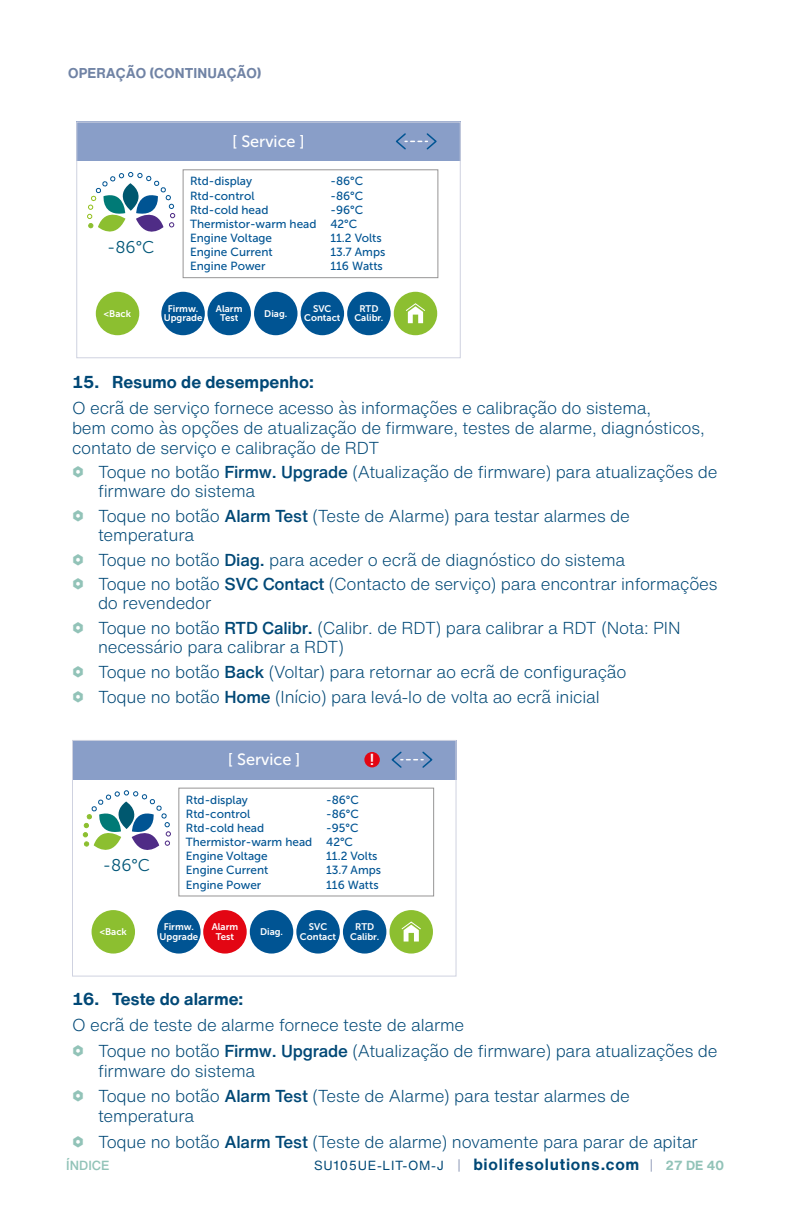
<style>
.page{position:relative;width:792px;height:1224px;background:#fff}
.page>*{position:absolute;margin:0;border:0;box-sizing:border-box;transform-origin:0 0}
.SU_-_Operation_-_Bod{font:300 17px/20px "Helvetica Now Text";letter-spacing:-.01em;color:#004876}
.t1{font:700 17px "Helvetica Now Text";color:#004876}
.t2{font:17px "Museo Sans 300";color:#005678}
.t3{font:16.4px "Museo Sans 500";color:#fff}
.t4{font:700 16px "Helvetica Now Text";letter-spacing:.05em;color:#004876}
.t5{font:15.8px "Museo Sans 700";color:#fff}
.t6{font:700 14px "Helvetica Now Text";color:#7083a5}
.t7{font:500 13px "Helvetica Now Text";letter-spacing:.005em;color:#92c3b8}
.t8{font:11.8px/14.2px "Museo Sans 500";color:#005493}
.t9{font:9.6px/9.6px "Museo Sans 700";color:#fff;text-align:center}
.s1{font-weight:500}
.s2{font-weight:400;font-size:13px}
.s3{font-weight:400;font-size:13px;color:#a0a9c2}
.s4{font-size:13px;color:#92c3b8}
</style>
<div class="page">
<div style="left:76px;top:122px;width:385px;height:39px;background:#899ec8"></div>
<svg style="left:396px;top:133px;width:41px;height:17px"></svg>
<div style="left:347px;top:292px;width:44px;height:43px;background:#005493;border-radius:50%"></div>
<div style="left:183px;top:170px;width:255px;height:108px;border:1px solid #969595"></div>
<div style="left:96px;top:292px;width:43px;height:43px;background:#8cbf30;border-radius:50%"></div>
<div style="left:301px;top:292px;width:43px;height:43px;background:#005493;border-radius:50%"></div>
<div style="left:394px;top:292px;width:43px;height:43px;background:#8cbf30;border-radius:50%"></div>
<svg style="left:406px;top:303px;width:19px;height:20px"></svg>
<div style="left:207px;top:292px;width:44px;height:43px;background:#005493;border-radius:50%"></div>
<div style="left:161px;top:292px;width:44px;height:43px;background:#005493;border-radius:50%"></div>
<div style="left:254px;top:292px;width:44px;height:43px;background:#005493;border-radius:50%"></div>
<svg style="left:87px;top:172px;width:88px;height:60px"></svg>
<div style="left:76px;top:122px;width:385px;height:236px;border:1px solid #cfd2e0"></div>
<svg style="left:83px;top:790px;width:88px;height:60px"></svg>
<div style="left:72px;top:740px;width:385px;height:39px;background:#899ec8"></div>
<svg style="left:391px;top:751px;width:42px;height:17px"></svg>
<div style="left:343px;top:910px;width:43px;height:44px;background:#005493;border-radius:50%"></div>
<div style="left:179px;top:788px;width:255px;height:108px;border:1px solid #969595"></div>
<div style="left:92px;top:910px;width:43px;height:44px;background:#8cbf30;border-radius:50%"></div>
<div style="left:296px;top:910px;width:44px;height:44px;background:#005493;border-radius:50%"></div>
<div style="left:390px;top:910px;width:43px;height:44px;background:#8cbf30;border-radius:50%"></div>
<svg style="left:401px;top:921px;width:20px;height:21px"></svg>
<div style="left:203px;top:910px;width:44px;height:44px;background:#e30613;border-radius:50%"></div>
<div style="left:364px;top:752px;width:16px;height:15px;background:#e30613;border-radius:50%"></div>
<div style="left:157px;top:910px;width:44px;height:44px;background:#005493;border-radius:50%"></div>
<div style="left:250px;top:910px;width:43px;height:44px;background:#005493;border-radius:50%"></div>
<div style="left:72px;top:740px;width:385px;height:237px;border:1px solid #cfd2e0"></div>
<p class="t6" style="left:68px;top:64px;width:22px">Operação</p>
<p class="t6" style="left:150px;top:64px;width:15px">(continuação</p>
<p class="t6" style="left:257px;top:64px;width:6px">)</p>
<p class="t2" style="left:107px;top:238px;width:49px">-86°C</p>
<p class="t3" style="left:232px;top:132px;width:74px">[ Service ]</p>
<p class="t8" style="left:190px;top:174px;width:128px">Rtd-display<br>Rtd-control<br>Rtd-cold head<br>Thermistor-warm head<br>Engine Voltage<br>Engine Current<br>Engine Power</p>
<p class="t8" style="left:330px;top:174px;width:56px">-86°C -86°C -96°C<br>42°C<br>11.2 Volts<br>13.7 Amps<br>116 Watts</p>
<p class="t9" style="left:104px;top:308px;width:29px">&lt;Back</p>
<p class="t9" style="left:304px;top:304px;width:38px">SVC<br>Contact</p>
<p class="t9" style="left:164px;top:304px;width:40px">Firmw.<br>Upgrade</p>
<p class="t9" style="left:264px;top:308px;width:25px">Diag.</p>
<p class="t9" style="left:216px;top:304px;width:28px">Alarm<br>Test</p>
<p class="t9" style="left:354px;top:304px;width:31px">RTD<br>Calibr.</p>
<p class="t1" style="left:72px;top:371px;width:243px">15. Resumo de desempenho:</p>
<p class="SU_-_Operation_-_Bod" style="left:72px;top:398px;width:634px">O ecrã de serviço fornece acesso às informações e calibração do sistema,<br>bem como às opções de atualização de firmware, testes de alarme, diagnósticos, contato de serviço e calibração de RDT</p>
<p class="SU_-_Operation_-_Bod" style="left:98px;top:463px;width:621px;line-height:19px">Toque no botão <span class="s1">Firmw. Upgrade</span> (Atualização de firmware) para atualizações de firmware do sistema</p>
<p class="SU_-_Operation_-_Bod" style="left:98px;top:506px;width:534px;line-height:19px">Toque no botão <span class="s1">Alarm Test</span> (Teste de Alarme) para testar alarmes de temperatura</p>
<p class="SU_-_Operation_-_Bod" style="left:98px;top:550px;width:529px">Toque no botão <span class="s1">Diag.</span> para aceder o ecrã de diagnóstico do sistema</p>
<p class="SU_-_Operation_-_Bod" style="left:98px;top:575px;width:621px;line-height:19px">Toque no botão <span class="s1">SVC Contact</span> (Contacto de serviço) para encontrar informações do revendedor</p>
<p class="SU_-_Operation_-_Bod" style="left:98px;top:618px;width:584px;line-height:19px">Toque no botão <span class="s1">RTD Calibr.</span> (Calibr. de RDT) para calibrar a RDT (Nota: PIN necessário para calibrar a RDT)</p>
<p class="SU_-_Operation_-_Bod" style="left:98px;top:662px;width:530px">Toque no botão <span class="s1">Back</span> (Voltar) para retornar ao ecrã de configuração</p>
<p class="SU_-_Operation_-_Bod" style="left:98px;top:686px;width:503px">Toque no botão <span class="s1">Home</span> (Início) para levá-lo de volta ao ecrã inicial</p>
<p class="t2" style="left:103px;top:856px;width:49px">-86°C</p>
<p class="t3" style="left:228px;top:750px;width:74px">[ Service ]</p>
<p class="t5" style="left:370px;top:751px;width:7px">!</p>
<p class="t8" style="left:186px;top:793px;width:128px">Rtd-display<br>Rtd-control<br>Rtd-cold head<br>Thermistor-warm head<br>Engine Voltage<br>Engine Current<br>Engine Power</p>
<p class="t8" style="left:326px;top:793px;width:56px">-86°C -86°C -95°C<br>42°C<br>11.2 Volts<br>13.7 Amps<br>116 Watts</p>
<p class="t9" style="left:100px;top:927px;width:29px">&lt;Back</p>
<p class="t9" style="left:300px;top:922px;width:38px">SVC<br>Contact</p>
<p class="t9" style="left:159px;top:922px;width:40px">Firmw.<br>Upgrade</p>
<p class="t9" style="left:260px;top:927px;width:25px">Diag.</p>
<p class="t9" style="left:212px;top:922px;width:28px">Alarm<br>Test</p>
<p class="t9" style="left:350px;top:922px;width:31px">RTD<br>Calibr.</p>
<p class="t1" style="left:72px;top:988px;width:173px">16. Teste do alarme:</p>
<p class="SU_-_Operation_-_Bod" style="left:72px;top:1015px;width:394px">O ecrã de teste de alarme fornece teste de alarme</p>
<p class="SU_-_Operation_-_Bod" style="left:98px;top:1040px;width:621px">Toque no botão <span class="s1">Firmw. Upgrade</span> (Atualização de firmware) para atualizações de firmware do sistema</p>
<p class="SU_-_Operation_-_Bod" style="left:98px;top:1086px;width:534px">Toque no botão <span class="s1">Alarm Test</span> (Teste de Alarme) para testar alarmes de temperatura</p>
<p class="SU_-_Operation_-_Bod" style="left:98px;top:1132px;width:601px">Toque no botão <span class="s1">Alarm Test</span> (Teste de alarme) novamente para parar de apitar</p>
<p class="t7" style="left:66px;top:1157px;width:45px">ÍNDICE</p>
<p class="t4" style="left:314px;top:1154px;width:411px"><span class="s2">SU105UE-LIT-OM-J</span> <span class="s3">|</span> biolifesolutions.com <span class="s3">|</span> <span class="s4">27 DE 40</span></p>
</div>
